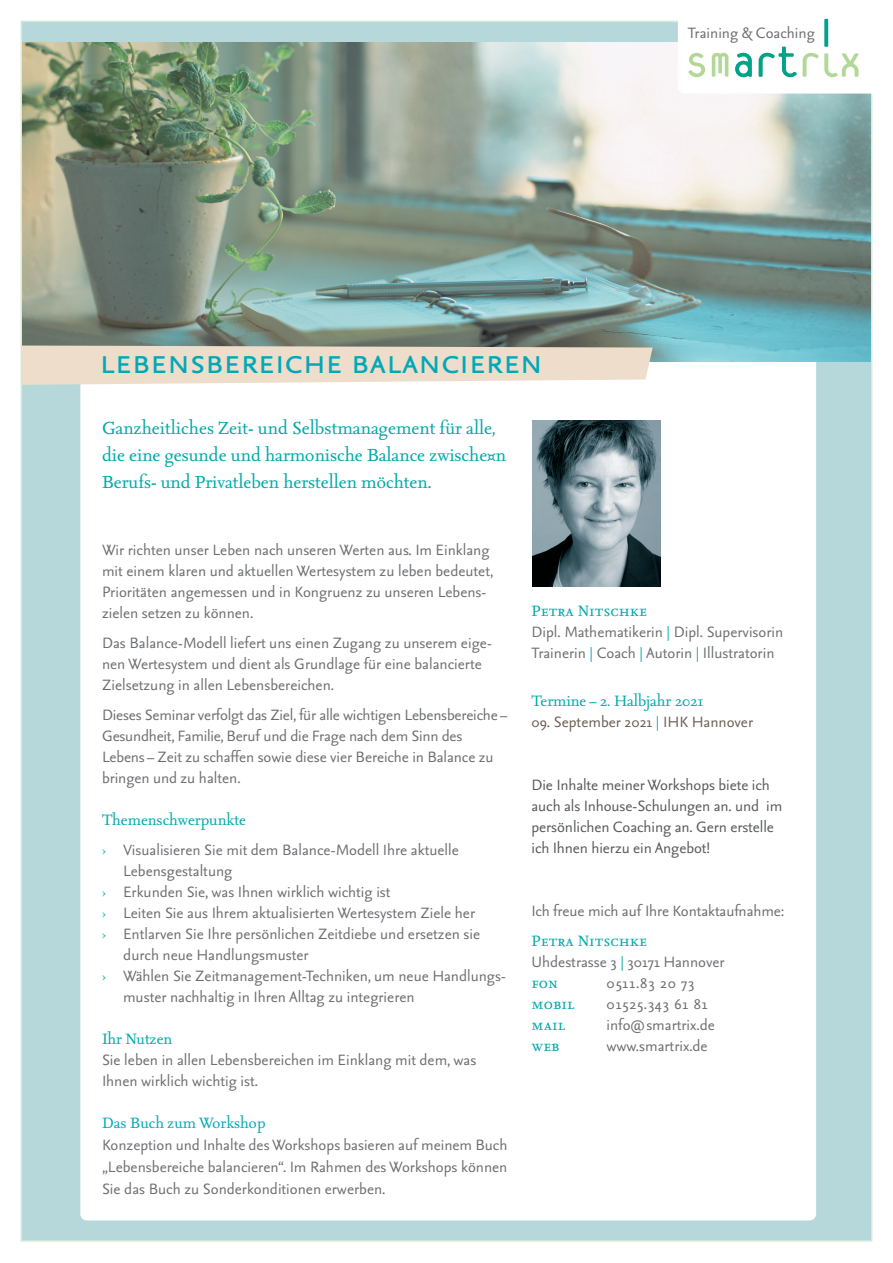
<style>
.page{position:relative;width:893px;height:1263px;background:#fff}
.page>*{position:absolute;margin:0;border:0;box-sizing:border-box;transform-origin:0 0}
.t1{font:42px "Seria Sans Regular Caps";color:#00a9b8}
.t2{font:21px/27px "Seria";color:#00a8a9}
.t3{font:18px/21px "Seria Sans";color:#6c6d70}
.t4{font:18px/21px "Seria Sans";letter-spacing:-.005em;color:#57585a}
.t5{font:18px "Seria";color:#00a8a9}
.t6{font:18px "Seria Sans";color:#6c5d51}
.t7{font:18px "Seria Regular Caps";color:#00a8a9}
.t8{font:18px "Seria Sans";letter-spacing:.05em;color:#6c6d70}
.t9{font:18px "Seria";color:#00a9b8}
.t10{font:18px "Seria Italic Caps";color:#00a8a9}
.s1{font-family:"Seria LF";color:#24bb9e}
.s2{color:#00a9b8}
.s3{color:#00a8a9}
</style>
<div class="page">
<div style="left:21px;top:21px;width:851px;height:1221px;background:#b7d8db;border:2px solid #d8ecdd"></div>
<div style="left:80px;top:186px;width:736px;height:1034px;background:#fff;border-radius:6px"></div>
<img style="left:22px;top:43px;width:848px;height:318px">
<svg style="left:678px;top:18px;width:194px;height:76px;background:#f0f8f3"></svg>
<svg style="left:824px;top:19px;width:4px;height:28px"></svg>
<svg style="left:21px;top:345px;width:632px;height:40px;background:#e9dbca"></svg>
<img style="left:533px;top:421px;width:127px;height:165px">
<h1 class="t1" style="left:100px;top:341px;width:444px">lebensbereiche balancieren</h1>
<p class="t2" style="left:102px;top:415px;width:405px">Ganzheitliches Zeit- und Selbstmanagement für alle, die eine gesunde und harmonische Balance zwische€n<br>Berufs- und Privatleben herstellen möchten.</p>
<p class="t3" style="left:688px;top:23px;width:129px">Training &amp; Coaching</p>
<p class="t3" style="left:102px;top:540px;width:393px">Wir richten unser Leben nach unseren Werten aus. Im Einklang mit einem klaren und aktuellen Wertesystem zu leben bedeutet, Prioritäten angemessen und in Kongruenz zu unseren Lebens&shy;zielen setzen zu können.</p>
<p class="t3" style="left:102px;top:633px;width:392px">Das Balance-Modell liefert uns einen Zugang zu unserem eige&shy;nen Wertesystem und dient als Grundlage für eine balancierte<br>Zielsetzung in allen Lebensbereichen.</p>
<p class="t3" style="left:102px;top:705px;width:407px">Dieses Seminar verfolgt das Ziel, für alle wichtigen Lebensbereiche – Gesundheit, Familie, Beruf und die Frage nach dem Sinn des Lebens – Zeit zu schaffen sowie diese vier Bereiche in Balance zu bringen und zu halten.</p>
<p class="t5" style="left:102px;top:811px;width:146px">Themenschwerpunkte</p>
<p class="t3" style="left:102px;top:840px;width:358px"><span class="s1">›</span> Visualisieren Sie mit dem Balance-Modell Ihre aktuelle</p>
<p class="t3" style="left:123px;top:861px;width:111px">Lebensgestaltung</p>
<p class="t3" style="left:102px;top:882px;width:290px"><span class="s1">›</span> Erkunden Sie, was Ihnen wirklich wichtig ist</p>
<p class="t3" style="left:102px;top:903px;width:375px"><span class="s1">›</span> Leiten Sie aus Ihrem aktualisierten Wertesystem Ziele her</p>
<p class="t3" style="left:102px;top:924px;width:380px"><span class="s1">›</span> Entlarven Sie Ihre persönlichen Zeitdiebe und ersetzen sie</p>
<p class="t3" style="left:123px;top:945px;width:187px">durch neue Handlungsmuster</p>
<p class="t3" style="left:102px;top:966px;width:406px"><span class="s1">›</span> Wählen Sie Zeitmanagement-Techniken, um neue Handlungs-</p>
<p class="t3" style="left:123px;top:987px;width:293px">muster nachhaltig in Ihren Alltag zu integrieren</p>
<p class="t5" style="left:102px;top:1030px;width:72px">Ihr Nutzen</p>
<p class="t3" style="left:102px;top:1050px;width:376px">Sie leben in allen Lebensbereichen im Einklang mit dem, was<br>Ihnen wirklich wichtig ist.</p>
<p class="t9" style="left:102px;top:1114px;width:165px">Das Buch zum Workshop</p>
<p class="t3" style="left:102px;top:1135px;width:407px;line-height:21.8px;text-align:justify">Konzeption und Inhalte des Workshops basieren auf meinem Buch „Lebensbereiche balancieren“. Im Rahmen des Workshops können Sie das Buch zu Sonderkonditionen erwerben.</p>
<p class="t7" style="left:531px;top:602px;width:117px">Petra Nitschke</p>
<p class="t3" style="left:531px;top:622px;width:253px">Dipl. Mathematikerin <span class="s2">|</span> Dipl. Supervisorin<br>Trainerin <span class="s2">|</span> Coach <span class="s2">|</span> Autorin <span class="s2">|</span> Illustratorin</p>
<p class="t5" style="left:531px;top:692px;width:174px">Termine – 2. Halbjahr 2021</p>
<p class="t6" style="left:531px;top:713px;width:223px">09. September 2021 <span class="s2">|</span> IHK Hannover</p>
<p class="t4" style="left:531px;top:775px;width:252px">Die Inhalte meiner Workshops biete ich auch als Inhouse-Schulungen an. und im persönlichen Coaching an. Gern erstelle ich Ihnen hierzu ein Angebot!</p>
<p class="t3" style="left:531px;top:901px;width:254px">Ich freue mich auf Ihre Kontaktaufnahme:</p>
<p class="t7" style="left:531px;top:932px;width:117px">Petra Nitschke</p>
<p class="t3" style="left:531px;top:952px;width:195px">Uhdestrasse 3 <span class="s3">|</span> 30171 Hannover</p>
<p class="t10" style="left:531px;top:974px;width:28px">fon</p>
<p class="t8" style="left:607px;top:974px;width:90px">0511.83 20 73</p>
<p class="t10" style="left:531px;top:995px;width:45px">mobil</p>
<p class="t8" style="left:607px;top:995px;width:103px">01525.343 61 81</p>
<p class="t10" style="left:531px;top:1016px;width:35px">mail</p>
<p class="t3" style="left:607px;top:1015px;width:110px">info@smartrix.de</p>
<p class="t10" style="left:531px;top:1037px;width:30px">web</p>
<p class="t3" style="left:607px;top:1036px;width:103px">www.smartrix.de</p>
</div>
